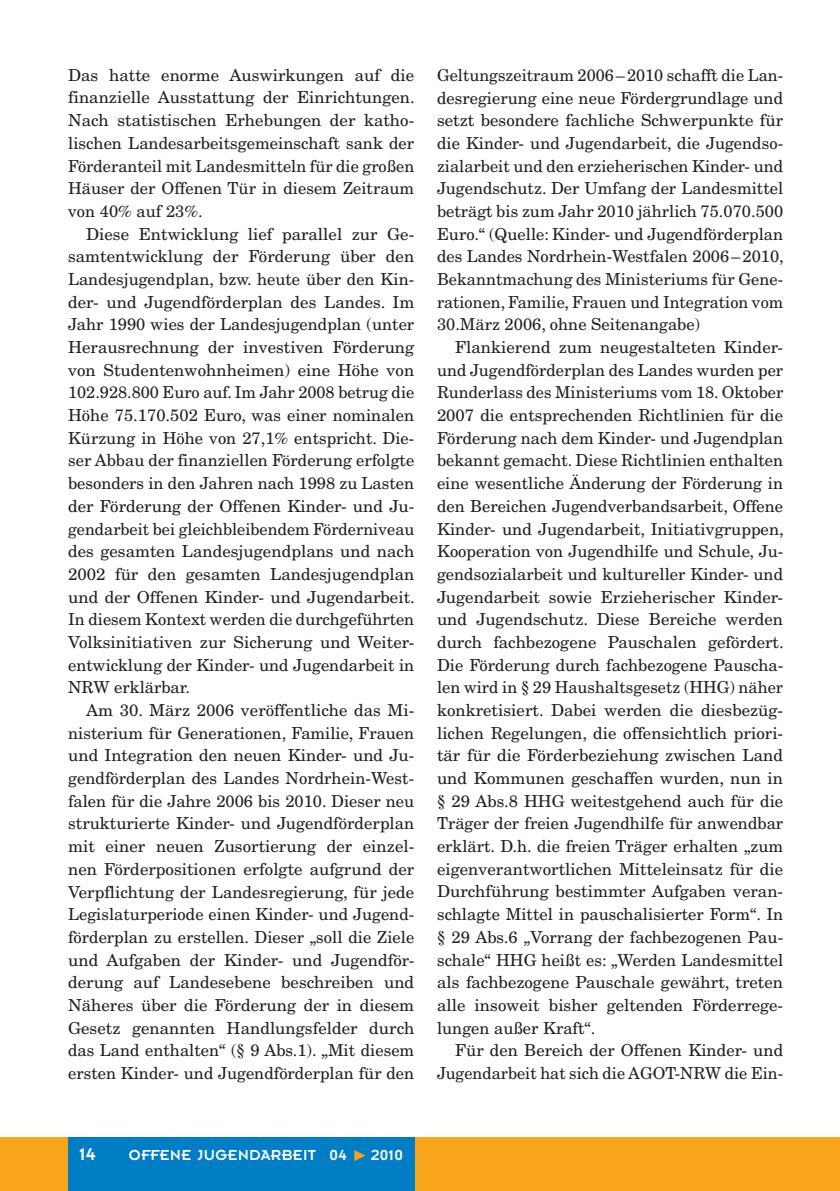
<style>
.page{position:relative;width:840px;height:1191px;background:#fff}
.page>*{position:absolute;margin:0;border:0;box-sizing:border-box;transform-origin:0 0}
.t1{font:19px "Insignia LT Std";color:#fff}
.t2{font:16.4px/22.6px "New Century Schlbk LT Std";color:#231f20;text-align:justify}
.t3{font:16px "Insignia LT Std";letter-spacing:.025em;color:#fff}
.s1{color:#f9a51b}
</style>
<div class="page">
<div style="left:0;top:1137px;width:839px;height:54px;background:#f9a51b"></div>
<div style="left:68px;top:1137px;width:346px;height:54px;background:#007ec5"></div>
<p class="t2" style="left:68px;top:64px;width:348px">Das hatte enorme Auswirkungen auf die finanzielle Ausstattung der Einrichtungen.<br>Nach statistischen Erhebungen der katho&shy;lischen Landesarbeitsgemeinschaft sank der Förderanteil mit Landesmitteln für die großen Häuser der Offenen Tür in diesem Zeitraum von 40% auf 23%.</p>
<p class="t2" style="left:68px;top:222px;width:348px;text-indent:18px">Diese Entwicklung lief parallel zur Ge&shy;samtentwicklung der Förderung über den Landesjugendplan, bzw. heute über den Kin&shy;der- und Jugendförderplan des Landes. Im Jahr 1990 wies der Landesjugendplan (unter Herausrechnung der investiven Förderung von Studentenwohnheimen) eine Höhe von 102.928.800 Euro auf. Im Jahr 2008 betrug die Höhe 75.170.502 Euro, was einer nominalen Kürzung in Höhe von 27,1% entspricht. Die&shy;ser Abbau der finanziellen Förderung erfolgte besonders in den Jahren nach 1998 zu Lasten der Förderung der Offenen Kinder- und Ju&shy;gendarbeit bei gleichbleibendem Förderniveau des gesamten Landesjugendplans und nach 2002 für den gesamten Landesjugendplan und der Offenen Kinder- und Jugendarbeit.<br>In diesem Kontext werden die durchgeführten Volksinitiativen zur Sicherung und Weiter&shy;entwicklung der Kinder- und Jugendarbeit in NRW erklärbar.</p>
<p class="t2" style="left:68px;top:699px;width:347px;text-indent:18px">Am 30. März 2006 veröffentliche das Mi&shy;nisterium für Generationen, Familie, Frauen und Integration den neuen Kinder- und Ju&shy;gendförderplan des Landes Nordrhein-West&shy;falen für die Jahre 2006 bis 2010. Dieser neu strukturierte Kinder- und Jugendförderplan mit einer neuen Zusortierung der einzel&shy;nen Förderpositionen erfolgte aufgrund der Verpflichtung der Landesregierung, für jede Legislaturperiode einen Kinder- und Jugend&shy;förderplan zu erstellen. Dieser „soll die Ziele und Aufgaben der Kinder- und Jugendför&shy;derung auf Landesebene beschreiben und Näheres über die Förderung der in diesem Gesetz genannten Handlungsfelder durch das Land enthalten“ (§ 9 Abs.1). „Mit diesem ersten Kinder- und Jugendförderplan für den</p>
<p class="t2" style="left:437px;top:64px;width:348px">Geltungszeitraum 2006–2010 schafft die Lan&shy;desregierung eine neue Fördergrundlage und setzt besondere fachliche Schwerpunkte für die Kinder- und Jugendarbeit, die Jugendso&shy;zialarbeit und den erzieherischen Kinder- und Jugendschutz. Der Umfang der Landesmittel beträgt bis zum Jahr 2010 jährlich 75.070.500<br>Euro.“ (Quelle: Kinder- und Jugendförderplan des Landes Nordrhein-Westfalen 2006–2010, Bekanntmachung des Ministeriums für Gene&shy;rationen, Familie, Frauen und Integration vom 30.März 2006, ohne Seitenangabe)</p>
<p class="t2" style="left:437px;top:336px;width:348px;text-indent:18px">Flankierend zum neugestalteten Kinder&shy;und Jugendförderplan des Landes wurden per Runderlass des Ministeriums vom 18. Oktober 2007 die entsprechenden Richtlinien für die Förderung nach dem Kinder- und Jugendplan bekannt gemacht. Diese Richtlinien enthalten eine wesentliche Änderung der Förderung in den Bereichen Jugendverbandsarbeit, Offene Kinder- und Jugendarbeit, Initiativgruppen, Kooperation von Jugendhilfe und Schule, Ju&shy;gendsozialarbeit und kultureller Kinder- und Jugendarbeit sowie Erzieherischer Kinder&shy;und Jugendschutz. Diese Bereiche werden durch fachbezogene Pauschalen gefördert.<br>Die Förderung durch fachbezogene Pauscha&shy;len wird in § 29 Haushaltsgesetz (HHG) näher konkretisiert. Dabei werden die diesbezüg&shy;lichen Regelungen, die offensichtlich priori&shy;tär für die Förderbeziehung zwischen Land und Kommunen geschaffen wurden, nun in § 29 Abs.8 HHG weitestgehend auch für die Träger der freien Jugendhilfe für anwendbar erklärt. D.h. die freien Träger erhalten „zum eigenverantwortlichen Mitteleinsatz für die Durchführung bestimmter Aufgaben veran&shy;schlagte Mittel in pauschalisierter Form“. In § 29 Abs.6 „Vorrang der fachbezogenen Pau&shy;schale“ HHG heißt es: „Werden Landesmittel als fachbezogene Pauschale gewährt, treten alle insoweit bisher geltenden Förderrege&shy;lungen außer Kraft“.</p>
<p class="t2" style="left:437px;top:1039px;width:347px;text-align:right">Für den Bereich der Offenen Kinder- und<br>Jugendarbeit hat sich die AGOT-NRW die Ein-</p>
<p class="t1" style="left:79px;top:1144px;width:18px">14</p>
<p class="t3" style="left:129px;top:1146px;width:275px">OFFENE JUGENDARBEIT 04 <span class="s1">▶</span> 2010</p>
</div>
